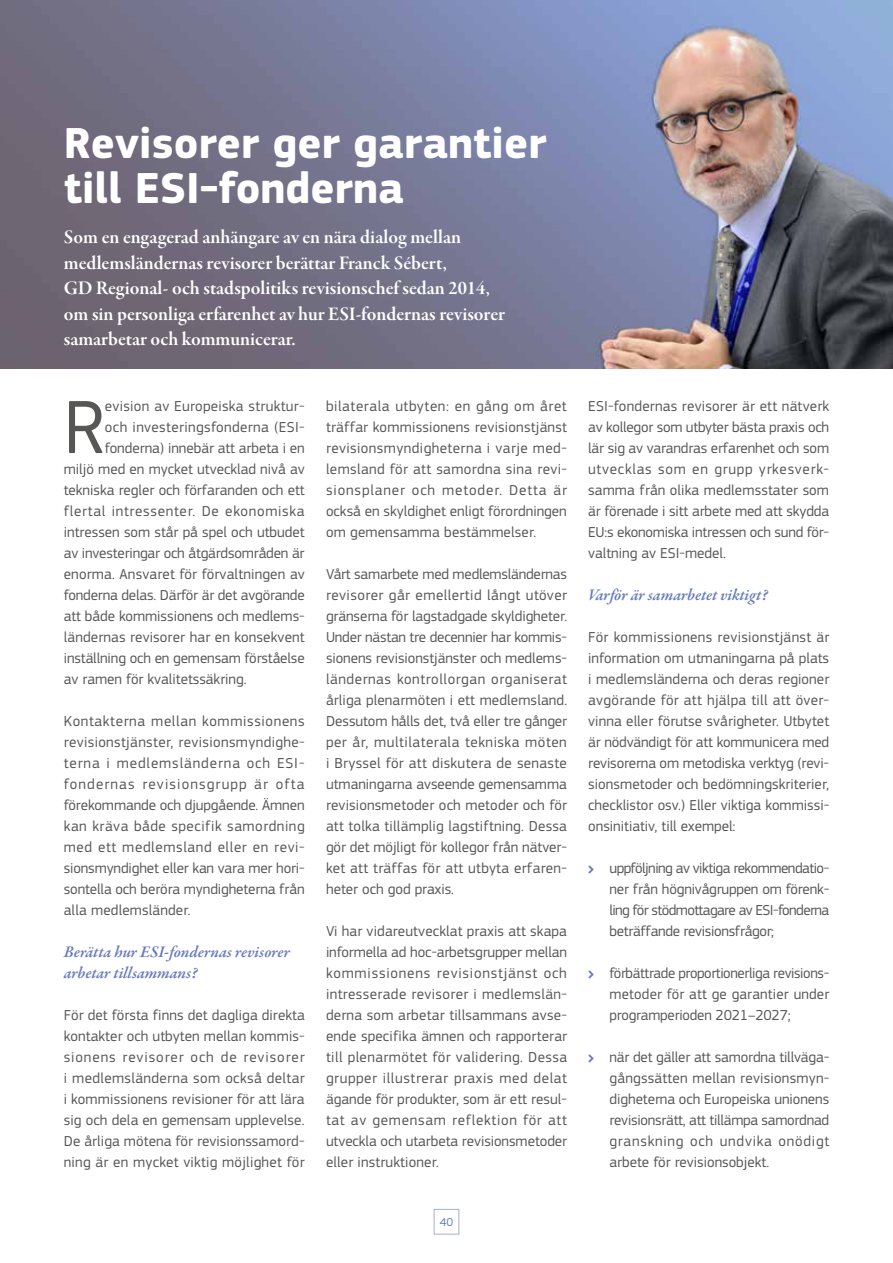
<style>
.page{position:relative;width:893px;height:1263px;background:#fff}
.page>*{position:absolute;margin:0;border:0;box-sizing:border-box;transform-origin:0 0}
.t1{font:78.3px "EC Square Sans Pro";color:#575756}
.t2{font:700 45px/45px "EC Square Sans Pro";color:#fff}
.t3{font:19.5px/25.5px "Garamond Premr Pro Smbd Subh";color:#fff}
.t4{font:italic 600 16.5px/21px "Garamond Premr Pro";color:#687bbc}
.t5{font:15px/21px "EC Square Sans Pro";color:#575756;text-align:justify}
.t6{font:15px "EC Square Sans Pro";letter-spacing:.045em;color:#575756}
.t7{font:15px "EC Square Sans Pro";letter-spacing:.02em;color:#575756}
.t8{font:15px "EC Square Sans Pro";letter-spacing:.025em;color:#575756}
.t9{font:12px "EC Square Sans Pro";color:#687bbc}
</style>
<div class="page">
<div style="left:434px;top:1209px;width:25px;height:25px;border:1px solid #a6aed8"></div>
<img style="left:0;top:0;width:893px;height:369px">
<h2 class="t2" style="left:64px;top:122px;width:484px">Revisorer ger garantier till ESI-fonderna</h2>
<p class="t3" style="left:64px;top:225px;width:443px">Som en engagerad anhängare av en nära dialog mellan medlemsländernas revisorer berättar Franck Sébert,<br>GD Regional- och stadspolitiks revisionschef sedan 2014, om sin personliga erfarenhet av hur ESI-fondernas revisorer samarbetar och kommunicerar.</p>
<h1 class="t1" style="left:64px;top:382px;width:43px">R</h1>
<p class="t7" style="left:105px;top:397px;width:201px">evision av Europeiska struktur-</p>
<p class="t8" style="left:105px;top:418px;width:201px">och investeringsfonderna (ESI-</p>
<p class="t5" style="left:105px;top:438px;width:201px">fonderna) innebär att arbeta i en</p>
<p class="t5" style="left:64px;top:459px;width:242px">miljö med en mycket utvecklad nivå av</p>
<p class="t5" style="left:64px;top:480px;width:242px">tekniska regler och förfaranden och ett</p>
<p class="t6" style="left:64px;top:502px;width:242px">flertal intressenter. De ekonomiska</p>
<p class="t5" style="left:64px;top:522px;width:242px">intressen som står på spel och utbudet</p>
<p class="t5" style="left:64px;top:543px;width:242px">av investeringar och åtgärdsområden är</p>
<p class="t5" style="left:64px;top:564px;width:243px">enorma. Ansvaret för förvaltningen av</p>
<p class="t5" style="left:64px;top:585px;width:242px">fonderna delas. Därför är det avgörande</p>
<p class="t5" style="left:64px;top:606px;width:242px">att både kommissionens och medlems-</p>
<p class="t5" style="left:64px;top:627px;width:242px">ländernas revisorer har en konsekvent</p>
<p class="t5" style="left:64px;top:648px;width:242px">inställning och en gemensam förståelse</p>
<p class="t5" style="left:64px;top:669px;width:184px">av ramen för kvalitetssäkring.</p>
<p class="t5" style="left:64px;top:711px;width:243px">Kontakterna mellan kommissionens revisionstjänster, revisionsmyndighe&shy;terna i medlemsländerna och ESI&shy;fondernas revisionsgrupp är ofta förekommande och djupgående. Ämnen kan kräva både specifik samordning med ett medlemsland eller en revi&shy;sionsmyndighet eller kan vara mer hori&shy;sontella och beröra myndigheterna från alla medlemsländer.</p>
<p class="t4" style="left:64px;top:942px;width:228px">Berätta hur ESI-fondernas revisorer arbetar tillsammans?</p>
<p class="t5" style="left:64px;top:1005px;width:243px">För det första finns det dagliga direkta kontakter och utbyten mellan kommis&shy;sionens revisorer och de revisorer i medlemsländerna som också deltar i kommissionens revisioner för att lära sig och dela en gemensam upplevelse.<br>De årliga mötena för revisionssamord&shy;ning är en mycket viktig möjlighet för</p>
<p class="t5" style="left:326px;top:396px;width:243px">bilaterala utbyten: en gång om året träffar kommissionens revisionstjänst revisionsmyndigheterna i varje med&shy;lemsland för att samordna sina revi&shy;sionsplaner och metoder. Detta är också en skyldighet enligt förordningen om gemensamma bestämmelser.</p>
<p class="t5" style="left:326px;top:564px;width:243px">Vårt samarbete med medlemsländernas revisorer går emellertid långt utöver gränserna för lagstadgade skyldigheter.<br>Under nästan tre decennier har kommis&shy;sionens revisionstjänster och medlems&shy;ländernas kontrollorgan organiserat årliga plenarmöten i ett medlemsland.<br>Dessutom hålls det, två eller tre gånger per år, multilaterala tekniska möten i Bryssel för att diskutera de senaste utmaningarna avseende gemensamma revisionsmetoder och metoder och för att tolka tillämplig lagstiftning. Dessa gör det möjligt för kollegor från nätver&shy;ket att träffas för att utbyta erfaren&shy;heter och god praxis.</p>
<p class="t5" style="left:326px;top:921px;width:243px">Vi har vidareutvecklat praxis att skapa informella ad hoc-arbetsgrupper mellan kommissionens revisionstjänst och intresserade revisorer i medlemslän&shy;derna som arbetar tillsammans avse&shy;ende specifika ämnen och rapporterar till plenarmötet för validering. Dessa grupper illustrerar praxis med delat ägande för produkter, som är ett resul&shy;tat av gemensam reflektion för att utveckla och utarbeta revisionsmetoder eller instruktioner.</p>
<p class="t9" style="left:440px;top:1215px;width:15px">40</p>
<p class="t5" style="left:588px;top:396px;width:242px">ESI-fondernas revisorer är ett nätverk av kollegor som utbyter bästa praxis och lär sig av varandras erfarenhet och som utvecklas som en grupp yrkesverk&shy;samma från olika medlemsstater som är förenade i sitt arbete med att skydda EU:s ekonomiska intressen och sund för&shy;valtning av ESI-medel.</p>
<p class="t4" style="left:588px;top:585px;width:181px">Varför är samarbetet viktigt?</p>
<p class="t5" style="left:588px;top:627px;width:243px">För kommissionens revisionstjänst är information om utmaningarna på plats i medlemsländerna och deras regioner avgörande för att hjälpa till att över&shy;vinna eller förutse svårigheter. Utbytet är nödvändigt för att kommunicera med revisorerna om metodiska verktyg (revi&shy;sionsmetoder och bedömningskriterier, checklistor osv.) Eller viktiga kommissi&shy;onsinitiativ, till exempel:</p>
<p class="t5" style="left:609px;top:858px;width:221px">uppföljning av viktiga rekommendatio&shy;ner från högnivågruppen om förenk&shy;ling för stödmottagare av ESI-fonderna beträffande revisionsfrågor;</p>
<p class="t5" style="left:609px;top:963px;width:221px">förbättrade proportionerliga revisions&shy;metoder för att ge garantier under programperioden 2021–2027;</p>
<p class="t5" style="left:609px;top:1047px;width:221px">när det gäller att samordna tillväga&shy;gångssätten mellan revisionsmyn&shy;digheterna och Europeiska unionens revisionsrätt, att tillämpa samordnad granskning och undvika onödigt arbete för revisionsobjekt.</p>
</div>
